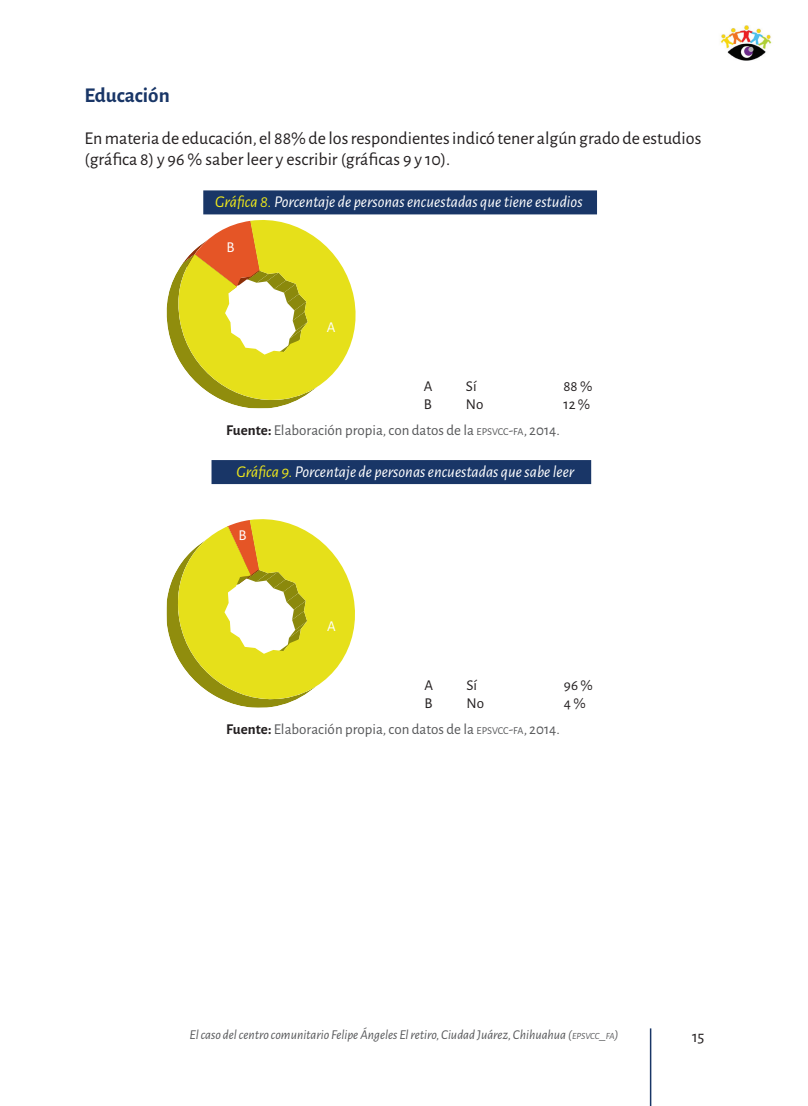
<style>
.page{position:relative;width:808px;height:1106px;background:#fff}
.page>*{position:absolute;margin:0;border:0;box-sizing:border-box;transform-origin:0 0}
.t1{font:700 21px "Alegreya Sans";color:#193667}
.t2{font:18px/21px "Alegreya Sans";color:#231f20}
.t3{font:italic 16.5px "Alegreya Sans";color:#fff}
.t4{font:16.5px "Alegreya Sans";color:#231f20}
.t5{font:15px "Alegreya Sans";color:#57585a}
.t6{font:15px "Alegreya Sans";color:#231f20}
.t7{font:15px "Alegreya Sans";color:#fff}
.t8{font:italic 13.5px "Alegreya Sans";color:#57585a}
.s1{color:#f1ea1a}
.s2{font-weight:700;color:#231f20}
.s3{font-size:10.5px}
.s4{font-style:inherit}
.s5{font-size:9.45px}
</style>
<div class="page">
<hr style="left:650px;top:1028px;width:1px;height:78px;background:#193667">
<img style="left:720px;top:25px;width:52px;height:30px">
<svg style="left:731px;top:55px;width:32px;height:6px"></svg>
<div style="left:203px;top:190px;width:394px;height:24px;background:#193667"></div>
<div style="left:211px;top:460px;width:380px;height:24px;background:#193667"></div>
<svg style="left:203px;top:214px;width:160px;height:170px"></svg>
<svg style="left:166px;top:221px;width:155px;height:187px"></svg>
<svg style="left:250px;top:519px;width:105px;height:164px;fill:#e6e01a"></svg>
<svg style="left:167px;top:520px;width:154px;height:187px"></svg>
<p class="t1" style="left:85px;top:80px;width:87px">Educación</p>
<p class="t2" style="left:85px;top:127px;width:618px">En materia de educación, el 88% de los respondientes indicó tener algún grado de estudios (gráfica 8) y 96 % saber leer y escribir (gráficas 9 y 10).</p>
<p class="t3" style="left:215px;top:190px;width:369px"><span class="s1">Gráfica 8.</span> Porcentaje de personas encuestadas que tiene estudios</p>
<p class="t7" style="left:226px;top:237px;width:10px">B</p>
<p class="t7" style="left:327px;top:317px;width:10px">A</p>
<p class="t6" style="left:424px;top:376px;width:10px">A</p>
<p class="t6" style="left:466px;top:376px;width:12px">Sí</p>
<p class="t6" style="left:563px;top:376px;width:31px">88 %</p>
<p class="t6" style="left:424px;top:394px;width:10px">B</p>
<p class="t6" style="left:466px;top:394px;width:19px">No</p>
<p class="t6" style="left:563px;top:394px;width:28px">12 %</p>
<p class="t5" style="left:226px;top:419px;width:335px"><span class="s2">Fuente:</span> Elaboración propia, con datos de la <span class="s3">EPSVCC</span><span class="s4">-</span><span class="s3">FA</span>, 2014.</p>
<p class="t3" style="left:236px;top:460px;width:339px"><span class="s1">Gráfica 9.</span> Porcentaje de personas encuestadas que sabe leer</p>
<p class="t7" style="left:238px;top:524px;width:10px">B</p>
<p class="t7" style="left:327px;top:616px;width:10px">A</p>
<p class="t6" style="left:424px;top:675px;width:10px">A</p>
<p class="t6" style="left:466px;top:675px;width:12px">Sí</p>
<p class="t6" style="left:564px;top:675px;width:30px">96 %</p>
<p class="t6" style="left:424px;top:693px;width:10px">B</p>
<p class="t6" style="left:466px;top:693px;width:19px">No</p>
<p class="t6" style="left:564px;top:693px;width:24px">4 %</p>
<p class="t5" style="left:226px;top:718px;width:335px"><span class="s2">Fuente:</span> Elaboración propia, con datos de la <span class="s3">EPSVCC</span><span class="s4">-</span><span class="s3">FA</span>, 2014.</p>
<p class="t8" style="left:189px;top:1025px;width:431px">El caso del centro comunitario Felipe Ángeles El retiro, Ciudad Juárez, Chihuahua (<span class="s5">EPSVCC</span><span class="s4">_</span><span class="s5">FA</span>)</p>
<p class="t4" style="left:692px;top:1025px;width:13px">15</p>
</div>
